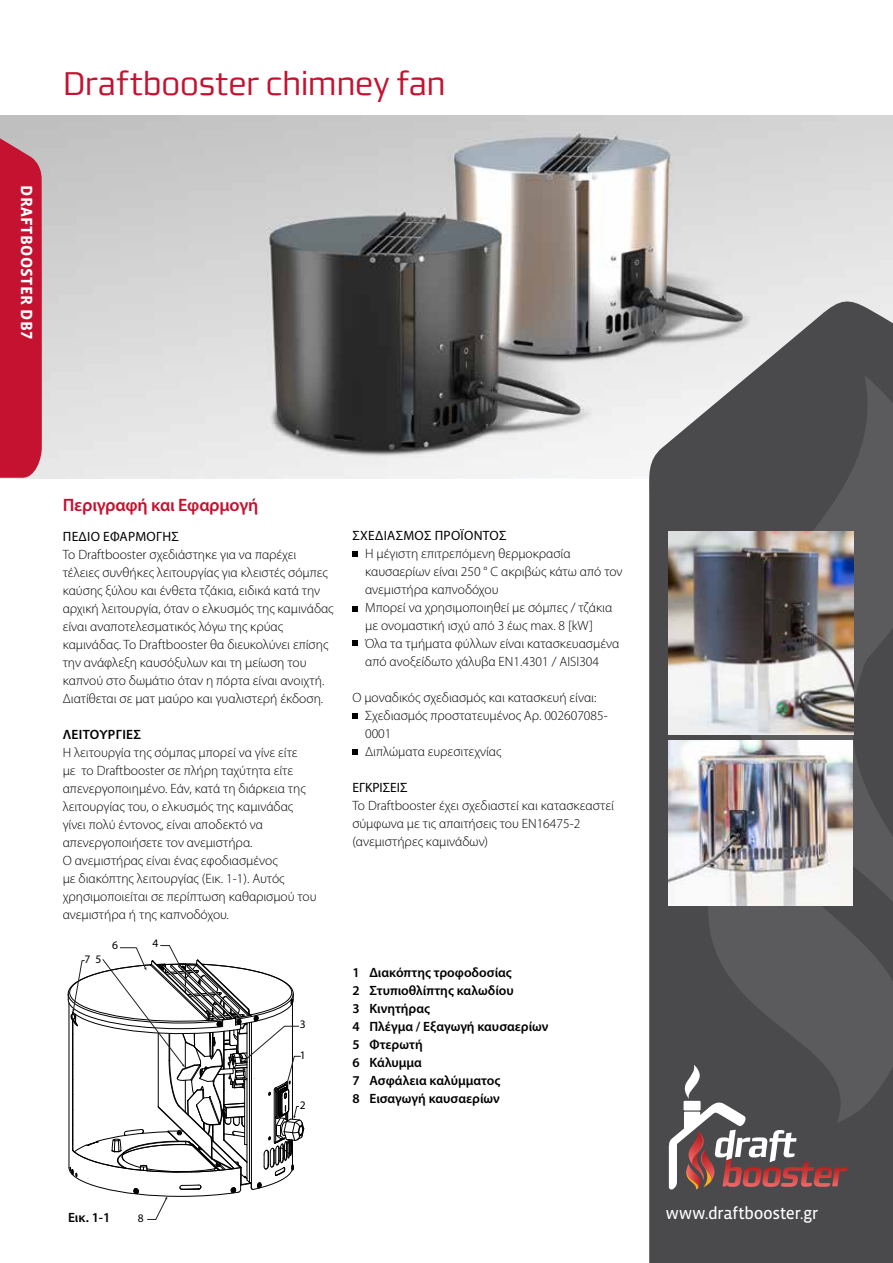
<style>
.page{position:relative;width:893px;height:1263px;background:#fff}
.page>*{position:absolute;margin:0;border:0;box-sizing:border-box;transform-origin:0 0}
.t1{font:33px "Morgan Sans";letter-spacing:-.02em;color:#c41230}
.t2{font:600 18px "Myriad Pro";letter-spacing:-.01em;color:#c41230}
.t3{font:17.25px "Vista Sans OT";letter-spacing:-.03em;color:#fff}
.t4{font:700 16.5px "Vista Sans OT";letter-spacing:.02em;color:#fff}
.t5{font:300 13.5px/18px "Myriad Pro";color:#000}
.t6{font:600 13.5px/18px "Myriad Pro";color:#000}
.t7{font:13.5px "Myriad Pro";letter-spacing:.02em;color:#000}
.t8{font:600 13.5px "Myriad Pro";letter-spacing:.02em;color:#000}
.t9{font:13.5px "Myriad Pro";color:#000}
.t10{font:11.55px "Myriad Pro";color:#000}
</style>
<div class="page">
<img style="left:42px;top:115px;width:851px;height:363px">
<svg style="left:0;top:115px;width:42px;height:364px;background:#c42540"></svg>
<svg style="left:647px;top:298px;width:246px;height:965px;background:#707072"></svg>
<svg style="left:848px;top:1098px;width:45px;height:25px"></svg>
<svg style="left:647px;top:375px;width:141px;height:436px;background:#666668"></svg>
<svg style="left:676px;top:811px;width:217px;height:287px;background:#4f4f52"></svg>
<svg style="left:788px;top:375px;width:105px;height:436px;background:#515154"></svg>
<svg style="left:710px;top:794px;width:164px;height:304px;background:#565659"></svg>
<svg style="left:668px;top:1065px;width:180px;height:125px;background:#6c5e60"></svg>
<img style="left:668px;top:531px;width:186px;height:203px">
<img style="left:668px;top:741px;width:185px;height:165px">
<svg style="left:67px;top:945px;width:238px;height:275px"></svg>
<svg style="left:352px;top:640px;width:6px;height:6px"></svg>
<svg style="left:352px;top:606px;width:6px;height:5px"></svg>
<svg style="left:352px;top:551px;width:6px;height:6px"></svg>
<svg style="left:352px;top:713px;width:6px;height:6px"></svg>
<svg style="left:352px;top:749px;width:6px;height:5px"></svg>
<h1 class="t1" style="left:63px;top:64px;width:385px">Draftbooster chimney fan</h1>
<p class="t4" style="left:35px;top:185px;width:155px;rotate:90deg">DRAFTBOOSTER DB7</p>
<h2 class="t2" style="left:63px;top:494px;width:197px">Περιγραφή και Εφαρμογή</h2>
<p class="t7" style="left:63px;top:528px;width:118px">ΠΕΔΙΟ ΕΦΑΡΜΟΓΗΣ</p>
<p class="t5" style="left:63px;top:546px;width:272px">Το Draftbooster σχεδιάστηκε για να παρέχει τέλειες συνθήκες λειτουργίας για κλειστές σόμπες καύσης ξύλου και ένθετα τζάκια, ειδικά κατά την αρχική λειτουργία, όταν ο ελκυσμός της καμινάδας είναι αναποτελεσματικός λόγω της κρύας καμινάδας. Το Draftbooster θα διευκολύνει επίσης την ανάφλεξη καυσόξυλων και τη μείωση του καπνού στο δωμάτιο όταν η πόρτα είναι ανοιχτή.<br>Διατίθεται σε ματ μαύρο και γυαλιστερή έκδοση.</p>
<p class="t8" style="left:63px;top:726px;width:80px">ΛΕΙΤΟΥΡΓΙΕΣ</p>
<p class="t5" style="left:63px;top:744px;width:255px">Η λειτουργία της σόμπας μπορεί να γίνε είτε<br>με το Draftbooster σε πλήρη ταχύτητα είτε απενεργοποιημένο. Εάν, κατά τη διάρκεια της λειτουργίας του, ο ελκυσμός της καμινάδας γίνει πολύ έντονος, είναι αποδεκτό να απενεργοποιήσετε τον ανεμιστήρα.<br>Ο ανεμιστήρας είναι ένας εφοδιασμένος<br>με διακόπτης λειτουργίας (Εικ. 1-1). Αυτός χρησιμοποιείται σε περίπτωση καθαρισμού του ανεμιστήρα ή της καπνοδόχου.</p>
<p class="t10" style="left:85px;top:951px;width:18px">7 5</p>
<p class="t10" style="left:112px;top:937px;width:7px">6</p>
<p class="t10" style="left:152px;top:936px;width:7px">4</p>
<p class="t10" style="left:300px;top:1017px;width:7px">3</p>
<p class="t10" style="left:300px;top:1048px;width:7px">1</p>
<p class="t10" style="left:300px;top:1097px;width:7px">2</p>
<p class="t7" style="left:352px;top:527px;width:155px">ΣΧΕΔΙΑΣΜΟΣ ΠΡΟΪΟΝΤΟΣ</p>
<p class="t5" style="left:365px;top:545px;width:259px">Η μέγιστη επιτρεπόμενη θερμοκρασία καυσαερίων είναι 250 ° C ακριβώς κάτω από τον ανεμιστήρα καπνοδόχου<br>Μπορεί να χρησιμοποιηθεί με σόμπες / τζάκια με ονομαστική ισχύ από 3 έως max. 8 [kW]<br>Όλα τα τμήματα φύλλων είναι κατασκευασμένα από ανοξείδωτο χάλυβα EN1.4301 / AISI304</p>
<p class="t5" style="left:365px;top:689px;width:244px;text-indent:-13px">Ο μοναδικός σχεδιασμός και κατασκευή είναι:<br>Σχεδιασμός προστατευμένος Αρ. 002607085-<br>0001<br>Διπλώματα ευρεσιτεχνίας</p>
<p class="t9" style="left:352px;top:779px;width:57px">ΕΓΚΡΙΣΕΙΣ</p>
<p class="t5" style="left:352px;top:797px;width:263px">Το Draftbooster έχει σχεδιαστεί και κατασκεαστεί σύμφωνα με τις απαιτήσεις του EN16475-2 (ανεμιστήρες καμινάδων)</p>
<p class="t6" style="left:352px;top:963px;width:198px">1 Διακόπτης τροφοδοσίας<br>2 Στυπιοθλίπτης καλωδίου<br>3 Κινητήρας<br>4 Πλέγμα / Εξαγωγή καυσαερίων<br>5 Φτερωτή<br>6 Κάλυμμα<br>7 Ασφάλεια καλύμματος<br>8 Εισαγωγή καυσαερίων</p>
<p class="t6" style="left:68px;top:1208px;width:44px">Εικ. 1-1</p>
<p class="t3" style="left:665px;top:1205px;width:155px">www.draftbooster.gr</p>
<p class="t10" style="left:138px;top:1211px;width:7px">8</p>
</div>
